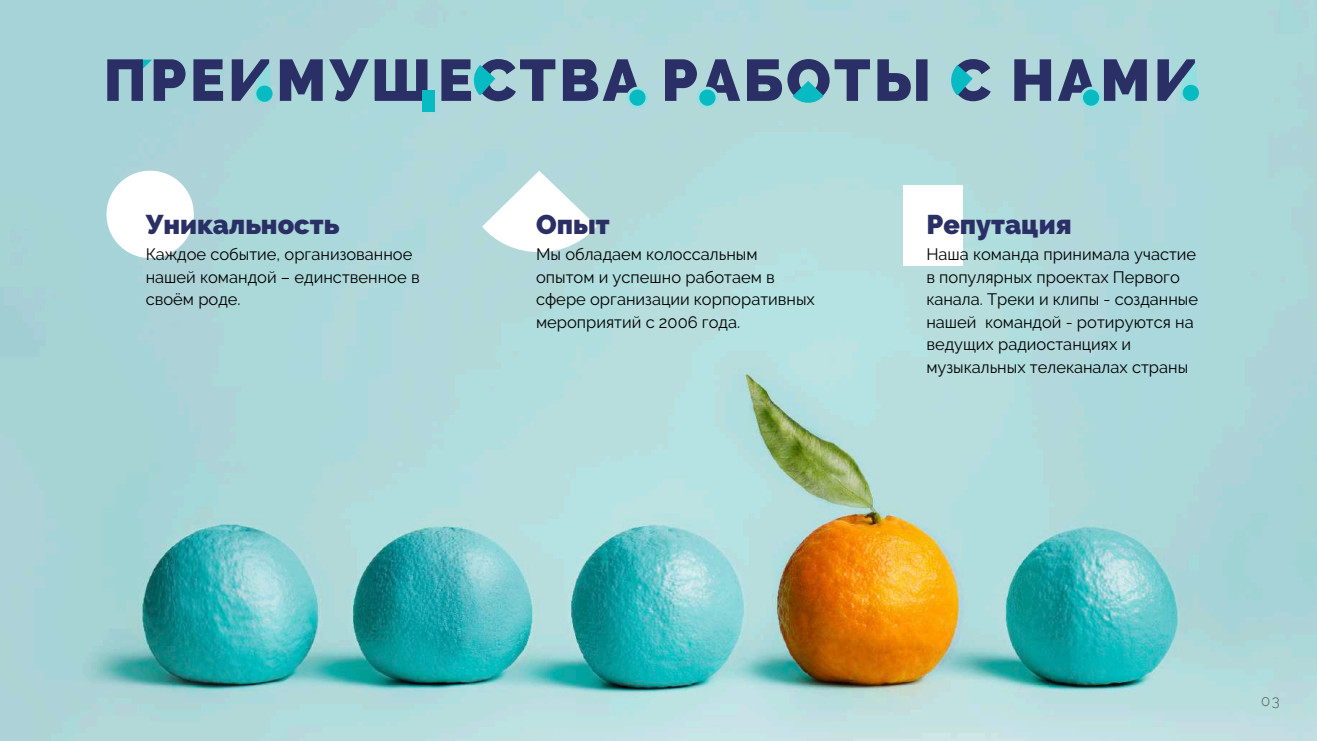
<style>
.page{position:relative;width:1317px;height:741px;background:#fff}
.page>*{position:absolute;margin:0;border:0;box-sizing:border-box;transform-origin:0 0}
.t1{font:900 58.5px "Raleway";letter-spacing:.055em;color:#2a2f65}
.t2{font:900 27px "Raleway";color:#2a2f65}
.t3{font:16.5px/22.5px "Raleway";color:#000}
.t4{font:300 15px "Raleway";color:#585858}
</style>
<div class="page">
<img style="left:0;top:0;width:1316px;height:740px">
<div style="left:902px;top:185px;width:60px;height:80px;background:#fff"></div>
<svg style="left:482px;top:171px;width:114px;height:81px"></svg>
<div style="left:106px;top:171px;width:88px;height:87px;background:#fff;border-radius:50%"></div>
<svg style="left:136px;top:60px;width:16px;height:15px"></svg>
<svg style="left:473px;top:65px;width:22px;height:30px"></svg>
<svg style="left:950px;top:65px;width:22px;height:30px"></svg>
<svg style="left:792px;top:81px;width:31px;height:22px"></svg>
<div style="left:422px;top:91px;width:12px;height:21px;background:#08bbc3"></div>
<svg style="left:253px;top:62px;width:18px;height:41px"></svg>
<svg style="left:1179px;top:61px;width:18px;height:41px"></svg>
<div style="left:1182px;top:85px;width:16px;height:16px;background:#08bbc3;border-radius:50%"></div>
<svg style="left:626px;top:87px;width:22px;height:22px"></svg>
<div style="left:629px;top:89px;width:16px;height:17px;background:#08bbc3;border-radius:50%"></div>
<svg style="left:696px;top:87px;width:22px;height:22px"></svg>
<div style="left:699px;top:89px;width:16px;height:17px;background:#08bbc3;border-radius:50%"></div>
<svg style="left:1079px;top:87px;width:22px;height:22px"></svg>
<div style="left:1082px;top:89px;width:17px;height:17px;background:#08bbc3;border-radius:50%"></div>
<div style="left:256px;top:85px;width:16px;height:17px;background:#08bbc3;border-radius:50%"></div>
<h1 class="t1" style="left:103px;top:46px;width:1096px">ПРЕИМУЩЕСТВА РАБОТЫ С НАМИ</h1>
<h2 class="t2" style="left:146px;top:209px;width:195px">Уникальность</h2>
<p class="t3" style="left:146px;top:243px;width:275px">Каждое событие, организованное нашей командой – единственное в своём роде.</p>
<h2 class="t2" style="left:536px;top:209px;width:75px">Опыт</h2>
<p class="t3" style="left:536px;top:243px;width:280px">Мы обладаем колоссальным опытом и успешно работаем в сфере организации корпоративных мероприятий с 2006 года.</p>
<h2 class="t2" style="left:926px;top:209px;width:147px">Репутация</h2>
<p class="t3" style="left:926px;top:243px;width:273px">Наша команда принимала участие в популярных проектах Первого канала. Треки и клипы - созданные нашей командой - ротируются на ведущих радиостанциях и музыкальных телеканалах страны</p>
<p class="t4" style="left:1260px;top:692px;width:20px">03</p>
</div>
